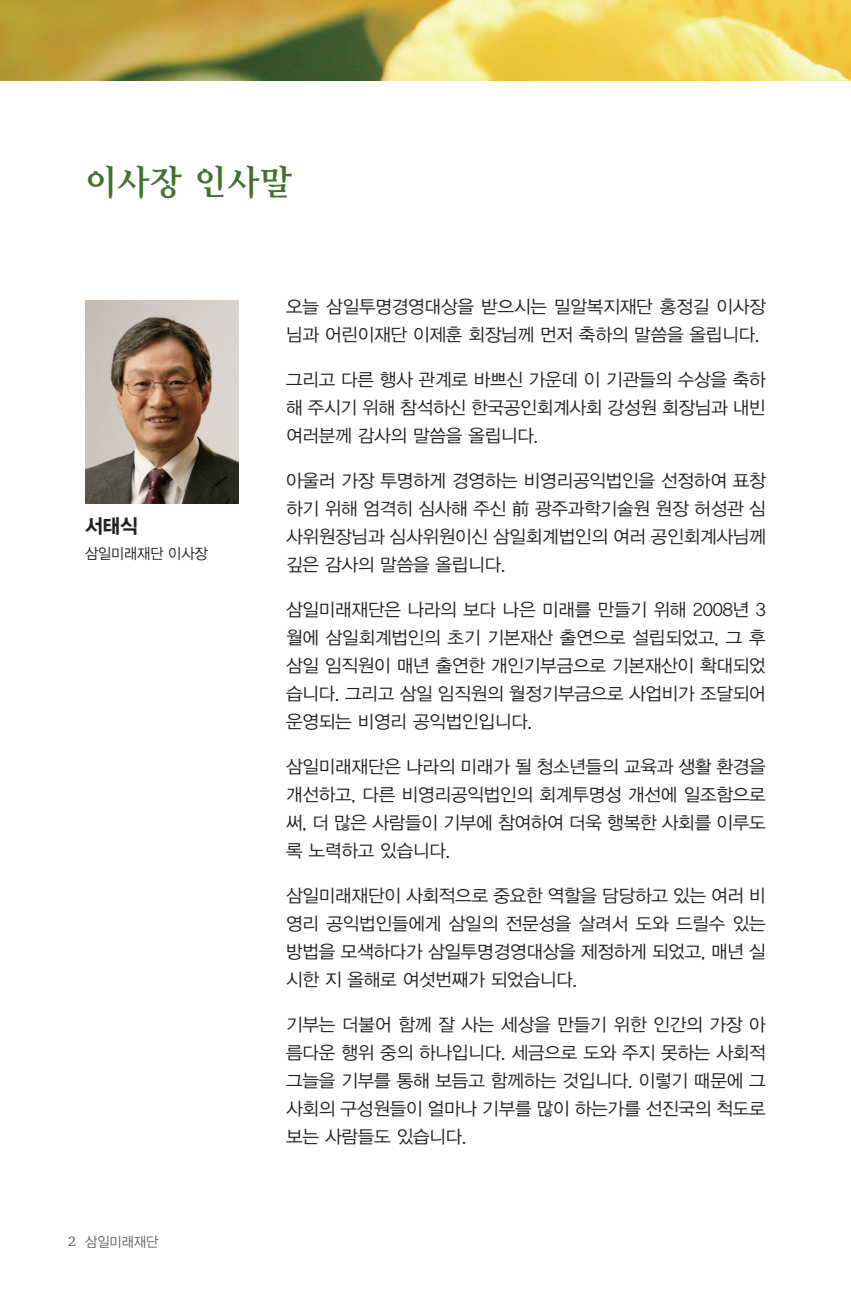
<style>
.page{position:relative;width:851px;height:1304px;background:#fff}
.page>*{position:absolute;margin:0;border:0;box-sizing:border-box;transform-origin:0 0}
.t1{font:36px "YDV Chung M";color:#437230}
.t2{font:20px "YDVYGO35";color:#231f20}
.t3{font:18px/28px "YDVYGO32";letter-spacing:-.01em;color:#231f20;text-align:justify}
.t4{font:15px "YDVYGO32";letter-spacing:-.005em;color:#231f20;scale:.95 1}
.t5{font:14px "YDVYGO32";letter-spacing:-.005em;color:#636366;scale:.95 1}
.s1{font-family:"ITC Charter Com"}
</style>
<div class="page">
<img style="left:0;top:0;width:850px;height:81px">
<img style="left:85px;top:300px;width:153px;height:204px">
<h1 class="t1" style="left:85px;top:159px;width:209px">이사장 인사말</h1>
<p class="t2" style="left:85px;top:513px;width:55px">서태식</p>
<p class="t4" style="left:85px;top:544px;width:130px">삼일미래재단 이사장</p>
<p class="t5" style="left:68px;top:1233px;width:96px"><span class="s1">2</span> 삼일미래재단</p>
<p class="t3" style="left:286px;top:292px;width:481px">오늘 삼일투명경영대상을 받으시는 밀알복지재단 홍정길 이사장 님과 어린이재단 이제훈 회장님께 먼저 축하의 말씀을 올립니다.</p>
<p class="t3" style="left:286px;top:365px;width:481px">그리고 다른 행사 관계로 바쁘신 가운데 이 기관들의 수상을 축하 해 주시기 위해 참석하신 한국공인회계사회 강성원 회장님과 내빈 여러분께 감사의 말씀을 올립니다.</p>
<p class="t3" style="left:286px;top:466px;width:481px">아울러 가장 투명하게 경영하는 비영리공익법인을 선정하여 표창 하기 위해 엄격히 심사해 주신 前 광주과학기술원 원장 허성관 심 사위원장님과 심사위원이신 삼일회계법인의 여러 공인회계사님께 깊은 감사의 말씀을 올립니다.</p>
<p class="t3" style="left:286px;top:595px;width:481px">삼일미래재단은 나라의 보다 나은 미래를 만들기 위해 2008년 3 월에 삼일회계법인의 초기 기본재산 출연으로 설립되었고, 그 후 삼일 임직원이 매년 출연한 개인기부금으로 기본재산이 확대되었 습니다. 그리고 삼일 임직원의 월정기부금으로 사업비가 조달되어 운영되는 비영리 공익법인입니다.</p>
<p class="t3" style="left:286px;top:752px;width:481px">삼일미래재단은 나라의 미래가 될 청소년들의 교육과 생활 환경을 개선하고, 다른 비영리공익법인의 회계투명성 개선에 일조함으로 써, 더 많은 사람들이 기부에 참여하여 더욱 행복한 사회를 이루도 록 노력하고 있습니다.</p>
<p class="t3" style="left:286px;top:881px;width:481px">삼일미래재단이 사회적으로 중요한 역할을 담당하고 있는 여러 비 영리 공익법인들에게 삼일의 전문성을 살려서 도와 드릴수 있는 방법을 모색하다가 삼일투명경영대상을 제정하게 되었고, 매년 실 시한 지 올해로 여섯번째가 되었습니다.</p>
<p class="t3" style="left:286px;top:1010px;width:481px">기부는 더불어 함께 잘 사는 세상을 만들기 위한 인간의 가장 아 름다운 행위 중의 하나입니다. 세금으로 도와 주지 못하는 사회적 그늘을 기부를 통해 보듬고 함께하는 것입니다. 이렇기 때문에 그 사회의 구성원들이 얼마나 기부를 많이 하는가를 선진국의 척도로 보는 사람들도 있습니다.</p>
</div>
